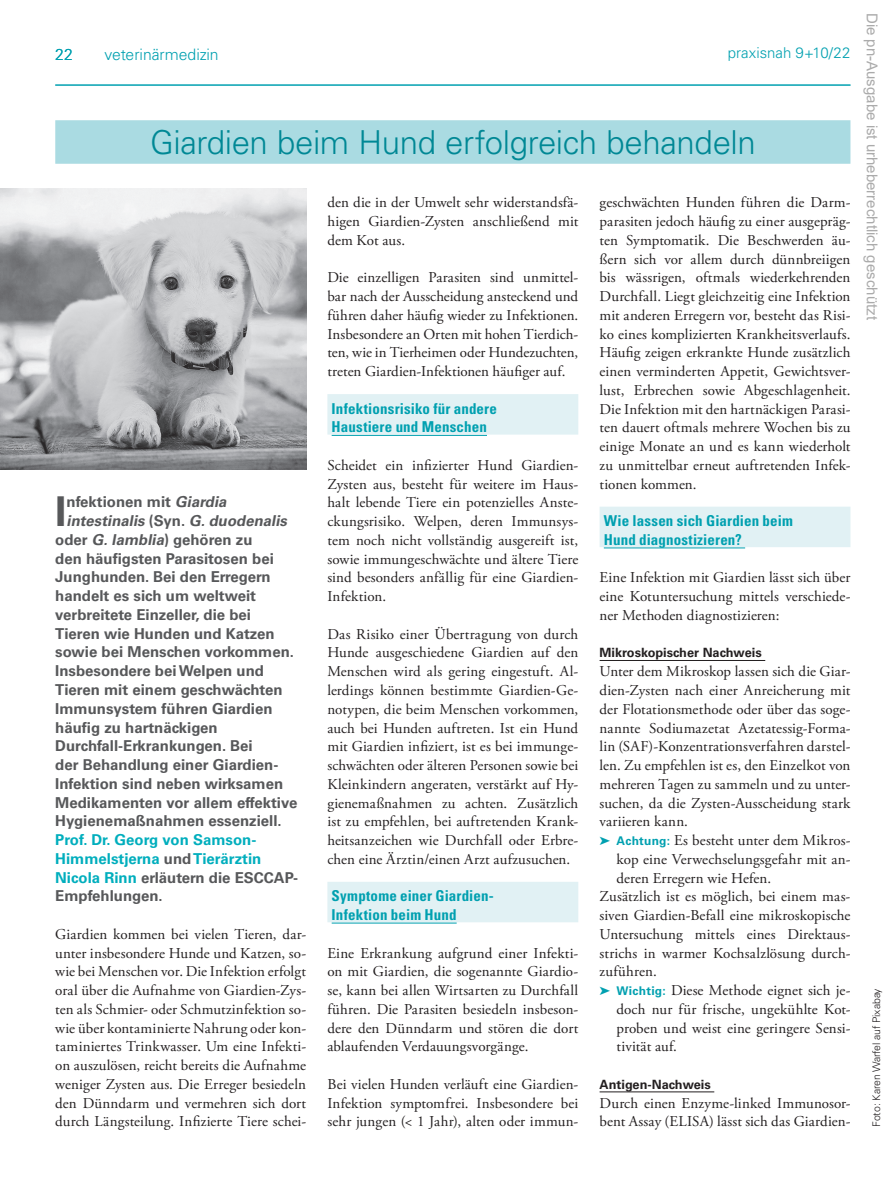
<style>
.page{position:relative;width:893px;height:1191px;background:#fff}
.page>*{position:absolute;margin:0;border:0;box-sizing:border-box;transform-origin:0 0}
.t1{font:700 40.95px "Univers LT Std";color:#57585a}
.t2{font:300 33px "Univers LT Std";letter-spacing:-.015em;color:#008895}
.t3{font:300 15.75px "Univers LT Std";letter-spacing:-.005em;color:#00a0b0}
.t4{font:15px/18.8px "Adobe Garamond Pro";letter-spacing:-.005em;color:#231f20;text-align:justify}
.t5{font:700 15px "Univers LT Std";color:#57585a}
.t6{font:700 condensed 15px/18.8px "Univers LT Std";letter-spacing:.01em;color:#00a0b0}
.t7{font:700 15px/18.8px "Univers LT Std";color:#00aebd}
.t8{font:15px "Arial";color:#ababab}
.t9{font:italic 700 15px "Univers LT Std";color:#57585a}
.t10{font:300 15px "Univers LT Std";color:#00a0b0}
.t11{font:700 12.75px "Univers LT Std";color:#231f20}
.t12{font:300 10.5px "Univers LT Std";letter-spacing:-.01em;color:#231f20}
.s1{font-style:italic}
.s2{font-style:normal}
.s3{color:#57585a}
.s4{color:#00a0b0}
.s5{font-family:"Univers LT Std";font-weight:700;font-size:12px;color:#00a0b0}
</style>
<div class="page">
<hr style="left:55px;top:85px;width:795px;height:1px;background:#00a0b0">
<img style="left:0;top:188px;width:306px;height:282px">
<div style="left:327px;top:394px;width:251px;height:40px;background:#e1f1f4"></div>
<hr style="left:332px;top:435px;width:155px;height:1px;background:#00a0b0">
<div style="left:327px;top:881px;width:251px;height:41px;background:#e1f1f4"></div>
<hr style="left:332px;top:922px;width:125px;height:1px;background:#00a0b0">
<div style="left:600px;top:506px;width:250px;height:41px;background:#e1f1f4"></div>
<hr style="left:604px;top:547px;width:141px;height:1px;background:#00a0b0">
<hr style="left:600px;top:660px;width:165px;height:1px;background:#231f20">
<hr style="left:600px;top:1091px;width:114px;height:1px;background:#231f20">
<div style="left:55px;top:120px;width:795px;height:44px;background:#aadbe2"></div>
<p class="t3" style="left:55px;top:44px;width:19px">22</p>
<p class="t3" style="left:104px;top:44px;width:116px">veterinärmedizin</p>
<p class="t10" style="left:728px;top:44px;width:124px">praxisnah 9+10/22</p>
<h2 class="t2" style="left:150px;top:123px;width:607px">Giardien beim Hund erfolgreich behandeln</h2>
<h1 class="t1" style="left:55px;top:488px;width:13px">I</h1>
<p class="t5" style="left:67px;top:493px;width:165px">nfektionen mit <span class="s1">Giardia</span></p>
<p class="t9" style="left:67px;top:512px;width:225px">intestinalis <span class="s2">( S y n .</span> G.duodenalis</p>
<p class="t5" style="left:55px;top:531px;width:199px">oder <span class="s1">G.lamblia</span>) gehören zu</p>
<p class="t5" style="left:55px;top:549px;width:220px">den häufigsten Parasitosen bei</p>
<p class="t5" style="left:55px;top:568px;width:217px">Junghunden. Bei den Erregern</p>
<p class="t5" style="left:55px;top:587px;width:202px">handelt es sich um weltweit</p>
<p class="t5" style="left:55px;top:606px;width:197px">verbreitete Einzeller, die bei</p>
<p class="t5" style="left:55px;top:624px;width:221px">Tieren wie Hunden und Katzen</p>
<p class="t5" style="left:55px;top:643px;width:240px">sowie bei Menschen vorkommen.</p>
<p class="t5" style="left:55px;top:662px;width:210px">Insbesondere bei Welpen und</p>
<p class="t5" style="left:55px;top:681px;width:229px">Tieren mit einem geschwächten</p>
<p class="t5" style="left:55px;top:699px;width:219px">Immunsystem führen Giardien</p>
<p class="t5" style="left:55px;top:718px;width:164px">häufig zu hartnäckigen</p>
<p class="t5" style="left:55px;top:737px;width:199px">Durchfall-Erkrankungen. Bei</p>
<p class="t5" style="left:55px;top:756px;width:225px">der Behandlung einer Giardien-</p>
<p class="t5" style="left:55px;top:774px;width:230px">Infektion sind neben wirksamen</p>
<p class="t5" style="left:55px;top:793px;width:244px">Medikamenten vor allem effektive</p>
<p class="t5" style="left:55px;top:812px;width:228px">Hygienemaßnahmen essenziell.</p>
<p class="t7" style="left:55px;top:830px;width:244px">Prof. Dr. Georg von Samson-<br>Himmelstjerna <span class="s3">und</span> Tierärztin<br>Nicola Rinn <span class="s3">erläutern die ESCCAP-<br>Empfehlungen.</span></p>
<p class="t4" style="left:55px;top:925px;width:252px">Giardien kommen bei vielen Tieren, dar&shy;unter insbesondere Hunde und Katzen, so&shy;wie bei Menschen vor. Die Infektion erfolgt oral über die Aufnahme von Giardien-Zys&shy;ten als Schmier- oder Schmutzinfektion so&shy;wie über kontaminierte Nahrung oder kon&shy;taminiertes Trinkwasser. Um eine Infekti&shy;on auszulösen, reicht bereits die Aufnahme weniger Zysten aus. Die Erreger besiedeln den Dünndarm und vermehren sich dort durch Längsteilung. Infizierte Tiere schei-</p>
<p class="t4" style="left:327px;top:194px;width:252px">den die in der Umwelt sehr widerstandsfä&shy;higen Giardien-Zysten anschließend mit dem Kot aus.</p>
<p class="t4" style="left:327px;top:269px;width:252px">Die einzelligen Parasiten sind unmittel&shy;bar nach der Ausscheidung ansteckend und führen daher häufig wieder zu Infektionen.<br>Insbesondere an Orten mit hohen Tierdich&shy;ten, wie in Tierheimen oder Hundezuchten, treten Giardien-Infektionen häufiger auf.</p>
<p class="t6" style="left:332px;top:399px;width:167px">Infektionsrisiko für andere<br>Haustiere und Menschen</p>
<p class="t4" style="left:327px;top:456px;width:252px">Scheidet ein infizierter Hund Giardien-Zysten aus, besteht für weitere im Haus&shy;halt lebende Tiere ein potenzielles Anste&shy;ckungsrisiko. Welpen, deren Immunsys&shy;tem noch nicht vollständig ausgereift ist, sowie immungeschwächte und ältere Tiere sind besonders anfällig für eine Giardien-Infektion.</p>
<p class="t4" style="left:327px;top:625px;width:252px">Das Risiko einer Übertragung von durch Hunde ausgeschiedene Giardien auf den Menschen wird als gering eingestuft. Al&shy;lerdings können bestimmte Giardien-Ge&shy;notypen, die beim Menschen vorkommen, auch bei Hunden auftreten. Ist ein Hund mit Giardien infiziert, ist es bei immunge&shy;schwächten oder älteren Personen sowie bei Kleinkindern angeraten, verstärkt auf Hy&shy;gienemaßnahmen zu achten. Zusätzlich ist zu empfehlen, bei auftretenden Krank&shy;heitsanzeichen wie Durchfall oder Erbre&shy;chen eine Ärztin/einen Arzt aufzusuchen.</p>
<p class="t6" style="left:332px;top:886px;width:164px">Symptome einer Giardien-<br>Infektion beim Hund</p>
<p class="t4" style="left:327px;top:944px;width:252px">Eine Erkrankung aufgrund einer Infekti&shy;on mit Giardien, die sogenannte Giardio&shy;se, kann bei allen Wirtsarten zu Durchfall führen. Die Parasiten besiedeln insbeson&shy;dere den Dünndarm und stören die dort ablaufenden Verdauungsvorgänge.</p>
<p class="t4" style="left:327px;top:1075px;width:252px">Bei vielen Hunden verläuft eine Giardien-Infektion symptomfrei. Insbesondere bei sehr jungen (&lt; 1 Jahr), alten oder immun-</p>
<p class="t4" style="left:600px;top:194px;width:252px">geschwächten Hunden führen die Darm&shy;parasiten jedoch häufig zu einer ausgepräg&shy;ten Symptomatik. Die Beschwerden äu&shy;ßern sich vor allem durch dünnbreiigen bis wässrigen, oftmals wiederkehrenden Durchfall. Liegt gleichzeitig eine Infektion mit anderen Erregern vor, besteht das Risi&shy;ko eines komplizierten Krankheitsverlaufs.<br>Häufig zeigen erkrankte Hunde zusätzlich einen verminderten Appetit, Gewichtsver&shy;lust, Erbrechen sowie Abgeschlagenheit.<br>Die Infektion mit den hartnäckigen Parasi&shy;ten dauert oftmals mehrere Wochen bis zu einige Monate an und es kann wiederholt zu unmittelbar erneut auftretenden Infek&shy;tionen kommen.</p>
<p class="t6" style="left:604px;top:511px;width:191px">Wie lassen sich Giardien beim<br>Hund diagnostizieren?</p>
<p class="t4" style="left:600px;top:569px;width:252px">Eine Infektion mit Giardien lässt sich über eine Kotuntersuchung mittels verschiede&shy;ner Methoden diagnostizieren:</p>
<p class="t11" style="left:600px;top:645px;width:164px">Mikroskopischer Nachweis</p>
<p class="t4" style="left:600px;top:662px;width:252px">Unter dem Mikroskop lassen sich die Giar-</p>
<p class="t4" style="left:600px;top:681px;width:252px">dien-Zysten nach einer Anreicherung mit</p>
<p class="t4" style="left:600px;top:700px;width:252px">der Flotationsmethode oder über das soge-</p>
<p class="t4" style="left:600px;top:719px;width:252px">nannte Sodiumazetat Azetatessig-Forma-</p>
<p class="t4" style="left:600px;top:737px;width:252px">lin (SAF)-Konzentrationsverfahren darstel-</p>
<p class="t4" style="left:600px;top:756px;width:252px">len. Zu empfehlen ist es, den Einzelkot von</p>
<p class="t4" style="left:600px;top:775px;width:252px">mehreren Tagen zu sammeln und zu unter-</p>
<p class="t4" style="left:600px;top:794px;width:253px">suchen, da die Zysten-Ausscheidung stark</p>
<p class="t4" style="left:600px;top:812px;width:90px">variieren kann.</p>
<p class="t4" style="left:600px;top:831px;width:252px"><span class="s4">➤</span> <span class="s5">Achtung:</span> Es besteht unter dem Mikros-</p>
<p class="t4" style="left:617px;top:850px;width:235px">kop eine Verwechselungsgefahr mit an-</p>
<p class="t4" style="left:617px;top:869px;width:156px">deren Erregern wie Hefen.</p>
<p class="t4" style="left:600px;top:887px;width:252px">Zusätzlich ist es möglich, bei einem mas-</p>
<p class="t4" style="left:600px;top:906px;width:252px">siven Giardien-Befall eine mikroskopische</p>
<p class="t4" style="left:600px;top:925px;width:252px">Untersuchung mittels eines Direktaus-</p>
<p class="t4" style="left:600px;top:944px;width:252px">strichs in warmer Kochsalzlösung durch-</p>
<p class="t4" style="left:600px;top:962px;width:59px">zuführen.</p>
<p class="t4" style="left:600px;top:981px;width:252px"><span class="s4">➤</span> <span class="s5">Wichtig:</span> Diese Methode eignet sich je-</p>
<p class="t4" style="left:617px;top:1000px;width:235px">doch nur für frische, ungekühlte Kot-</p>
<p class="t4" style="left:617px;top:1019px;width:235px">proben und weist eine geringere Sensi-</p>
<p class="t4" style="left:617px;top:1037px;width:62px">tivität auf.</p>
<p class="t11" style="left:600px;top:1077px;width:113px">Antigen-Nachweis</p>
<p class="t4" style="left:600px;top:1094px;width:252px">Durch einen Enzyme-linked Immunosor&shy;bent Assay (ELISA) lässt sich das Giardien-</p>
<p class="t8" style="left:882px;top:13px;width:308px;rotate:90deg">Die pn-Ausgabe ist urheberrechtlich geschützt</p>
<p class="t12" style="left:870px;top:1126px;width:140px;rotate:-90deg">Foto: Karen Warfel auf Pixabay</p>
</div>
